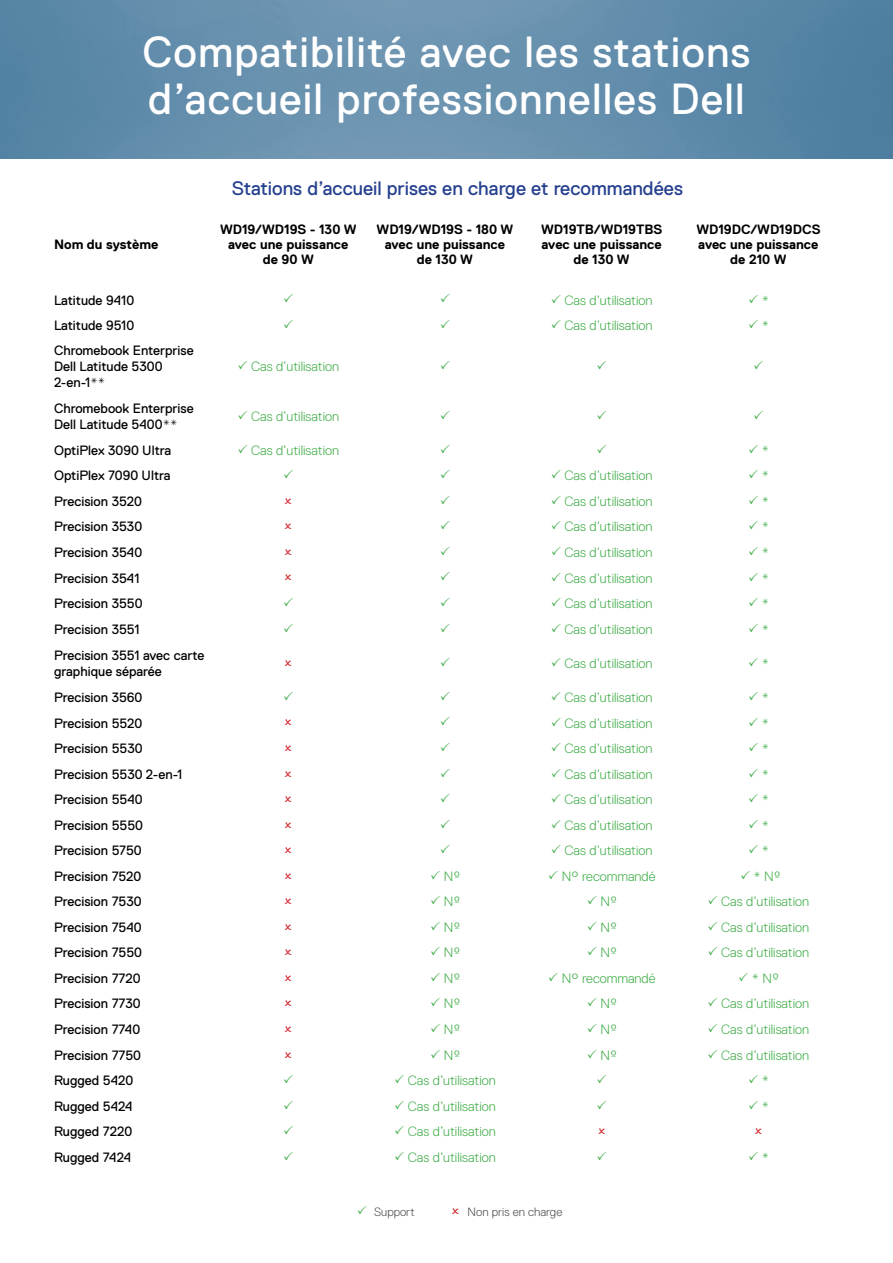
<style>
.page{position:relative;width:893px;height:1263px;background:#fff}
.page>*{position:absolute;margin:0;border:0;box-sizing:border-box;transform-origin:0 0}
.t1{font:43.5px/46.5px "Dell Replica";letter-spacing:.025em;color:#fff}
.t2{font:19.5px "Dell Replica";color:#25408f}
.t3{font:300 13.5px "Dell Replica";color:#41ad49}
.t4{font:13.5px/16.2px "Dell Replica";color:#000}
.t5{font:700 13.5px/15px "Dell Replica";color:#000;text-align:center}
.t6{font:13.5px "Dell Replica";color:#41ad49}
.t7{font:300 12px "Dell Replica";color:#4d4d4f}
.s1{font-weight:400}
</style>
<div class="page">
<img style="left:0;top:0;width:893px;height:159px">
<h1 class="t1" style="left:142px;top:29px;width:610px">Compatibilité avec les stations d’accueil professionnelles Dell</h1>
<p class="t5" style="left:54px;top:237px;width:106px">Nom du système</p>
<h2 class="t2" style="left:232px;top:177px;width:453px">Stations d’accueil prises en charge et recommandées</h2>
<p class="t5" style="left:220px;top:222px;width:138px">WD19/WD19S - 130 W avec une puissance de 90 W</p>
<p class="t5" style="left:377px;top:222px;width:138px">WD19/WD19S - 180 W avec une puissance de 130 W</p>
<p class="t5" style="left:541px;top:222px;width:123px">WD19TB/WD19TBS avec une puissance de 130 W</p>
<p class="t5" style="left:696px;top:222px;width:126px">WD19DC/WD19DCS avec une puissance de 210 W</p>
<p class="t4" style="left:54px;top:292px;width:82px">Latitude 9410</p>
<p class="t3" style="left:565px;top:292px;width:90px">Cas d’utilisation</p>
<p class="t6" style="left:761px;top:292px;width:9px">*</p>
<p class="t4" style="left:54px;top:317px;width:82px">Latitude 9510</p>
<p class="t3" style="left:565px;top:318px;width:90px">Cas d’utilisation</p>
<p class="t6" style="left:761px;top:318px;width:9px">*</p>
<p class="t4" style="left:54px;top:342px;width:141px">Chromebook Enterprise<br>Dell Latitude 5300<br>2-en-1**</p>
<p class="t3" style="left:251px;top:359px;width:90px">Cas d’utilisation</p>
<p class="t4" style="left:54px;top:400px;width:141px">Chromebook Enterprise<br>Dell Latitude 5400**</p>
<p class="t3" style="left:251px;top:408px;width:90px">Cas d’utilisation</p>
<p class="t4" style="left:54px;top:442px;width:119px">OptiPlex 3090 Ultra</p>
<p class="t3" style="left:251px;top:443px;width:90px">Cas d’utilisation</p>
<p class="t6" style="left:761px;top:443px;width:9px">*</p>
<p class="t4" style="left:54px;top:468px;width:118px">OptiPlex 7090 Ultra</p>
<p class="t3" style="left:565px;top:468px;width:90px">Cas d’utilisation</p>
<p class="t6" style="left:761px;top:468px;width:9px">*</p>
<p class="t4" style="left:54px;top:493px;width:89px">Precision 3520</p>
<p class="t3" style="left:565px;top:494px;width:90px">Cas d’utilisation</p>
<p class="t6" style="left:761px;top:494px;width:9px">*</p>
<p class="t4" style="left:54px;top:519px;width:90px">Precision 3530</p>
<p class="t3" style="left:565px;top:519px;width:90px">Cas d’utilisation</p>
<p class="t6" style="left:761px;top:519px;width:9px">*</p>
<p class="t4" style="left:54px;top:544px;width:90px">Precision 3540</p>
<p class="t3" style="left:565px;top:545px;width:90px">Cas d’utilisation</p>
<p class="t6" style="left:761px;top:545px;width:9px">*</p>
<p class="t4" style="left:54px;top:570px;width:87px">Precision 3541</p>
<p class="t3" style="left:565px;top:570px;width:90px">Cas d’utilisation</p>
<p class="t6" style="left:761px;top:570px;width:9px">*</p>
<p class="t4" style="left:54px;top:595px;width:90px">Precision 3550</p>
<p class="t3" style="left:565px;top:596px;width:90px">Cas d’utilisation</p>
<p class="t6" style="left:761px;top:596px;width:9px">*</p>
<p class="t4" style="left:54px;top:621px;width:87px">Precision 3551</p>
<p class="t3" style="left:565px;top:621px;width:90px">Cas d’utilisation</p>
<p class="t6" style="left:761px;top:621px;width:9px">*</p>
<p class="t4" style="left:54px;top:647px;width:152px">Precision 3551 avec carte graphique séparée</p>
<p class="t3" style="left:565px;top:656px;width:90px">Cas d’utilisation</p>
<p class="t6" style="left:761px;top:656px;width:9px">*</p>
<p class="t4" style="left:54px;top:689px;width:90px">Precision 3560</p>
<p class="t3" style="left:565px;top:690px;width:90px">Cas d’utilisation</p>
<p class="t6" style="left:761px;top:690px;width:9px">*</p>
<p class="t4" style="left:54px;top:715px;width:90px">Precision 5520</p>
<p class="t3" style="left:565px;top:715px;width:90px">Cas d’utilisation</p>
<p class="t6" style="left:761px;top:715px;width:9px">*</p>
<p class="t4" style="left:54px;top:740px;width:90px">Precision 5530</p>
<p class="t3" style="left:565px;top:741px;width:90px">Cas d’utilisation</p>
<p class="t6" style="left:761px;top:741px;width:9px">*</p>
<p class="t4" style="left:54px;top:766px;width:130px">Precision 5530 2-en-1</p>
<p class="t3" style="left:565px;top:766px;width:90px">Cas d’utilisation</p>
<p class="t6" style="left:761px;top:766px;width:9px">*</p>
<p class="t4" style="left:54px;top:791px;width:90px">Precision 5540</p>
<p class="t3" style="left:565px;top:792px;width:90px">Cas d’utilisation</p>
<p class="t6" style="left:761px;top:792px;width:9px">*</p>
<p class="t4" style="left:54px;top:817px;width:90px">Precision 5550</p>
<p class="t3" style="left:565px;top:817px;width:90px">Cas d’utilisation</p>
<p class="t6" style="left:761px;top:817px;width:9px">*</p>
<p class="t4" style="left:54px;top:842px;width:89px">Precision 5750</p>
<p class="t3" style="left:565px;top:843px;width:90px">Cas d’utilisation</p>
<p class="t6" style="left:761px;top:843px;width:9px">*</p>
<p class="t4" style="left:54px;top:868px;width:89px">Precision 7520</p>
<p class="t3" style="left:444px;top:869px;width:18px">Nº</p>
<p class="t3" style="left:562px;top:869px;width:95px">N° recommandé</p>
<p class="t3" style="left:753px;top:869px;width:29px"><span class="s1">*</span> Nº</p>
<p class="t4" style="left:54px;top:894px;width:89px">Precision 7530</p>
<p class="t3" style="left:444px;top:894px;width:18px">Nº</p>
<p class="t3" style="left:601px;top:894px;width:18px">Nº</p>
<p class="t3" style="left:721px;top:894px;width:90px">Cas d’utilisation</p>
<p class="t4" style="left:54px;top:919px;width:89px">Precision 7540</p>
<p class="t3" style="left:444px;top:920px;width:18px">Nº</p>
<p class="t3" style="left:601px;top:920px;width:18px">Nº</p>
<p class="t3" style="left:721px;top:920px;width:90px">Cas d’utilisation</p>
<p class="t4" style="left:54px;top:945px;width:90px">Precision 7550</p>
<p class="t3" style="left:444px;top:945px;width:18px">Nº</p>
<p class="t3" style="left:601px;top:945px;width:18px">Nº</p>
<p class="t3" style="left:721px;top:945px;width:90px">Cas d’utilisation</p>
<p class="t4" style="left:54px;top:970px;width:88px">Precision 7720</p>
<p class="t3" style="left:444px;top:971px;width:18px">Nº</p>
<p class="t3" style="left:562px;top:971px;width:95px">N° recommandé</p>
<p class="t3" style="left:752px;top:971px;width:29px"><span class="s1">*</span> Nº</p>
<p class="t4" style="left:54px;top:996px;width:88px">Precision 7730</p>
<p class="t3" style="left:444px;top:996px;width:18px">Nº</p>
<p class="t3" style="left:601px;top:996px;width:18px">Nº</p>
<p class="t3" style="left:721px;top:996px;width:90px">Cas d’utilisation</p>
<p class="t4" style="left:54px;top:1021px;width:88px">Precision 7740</p>
<p class="t3" style="left:444px;top:1022px;width:18px">Nº</p>
<p class="t3" style="left:601px;top:1022px;width:18px">Nº</p>
<p class="t3" style="left:721px;top:1022px;width:90px">Cas d’utilisation</p>
<p class="t4" style="left:54px;top:1047px;width:89px">Precision 7750</p>
<p class="t3" style="left:444px;top:1047px;width:18px">Nº</p>
<p class="t3" style="left:601px;top:1047px;width:18px">Nº</p>
<p class="t3" style="left:721px;top:1047px;width:90px">Cas d’utilisation</p>
<p class="t4" style="left:54px;top:1072px;width:81px">Rugged 5420</p>
<p class="t3" style="left:408px;top:1073px;width:90px">Cas d’utilisation</p>
<p class="t6" style="left:761px;top:1073px;width:9px">*</p>
<p class="t4" style="left:54px;top:1098px;width:80px">Rugged 5424</p>
<p class="t3" style="left:408px;top:1098px;width:90px">Cas d’utilisation</p>
<p class="t6" style="left:761px;top:1098px;width:9px">*</p>
<p class="t4" style="left:54px;top:1123px;width:80px">Rugged 7220</p>
<p class="t3" style="left:408px;top:1124px;width:90px">Cas d’utilisation</p>
<p class="t4" style="left:54px;top:1149px;width:79px">Rugged 7424</p>
<p class="t3" style="left:408px;top:1149px;width:90px">Cas d’utilisation</p>
<p class="t6" style="left:761px;top:1149px;width:9px">*</p>
<p class="t7" style="left:374px;top:1205px;width:42px">Support</p>
<p class="t7" style="left:468px;top:1205px;width:96px">Non pris en charge</p>
</div>
